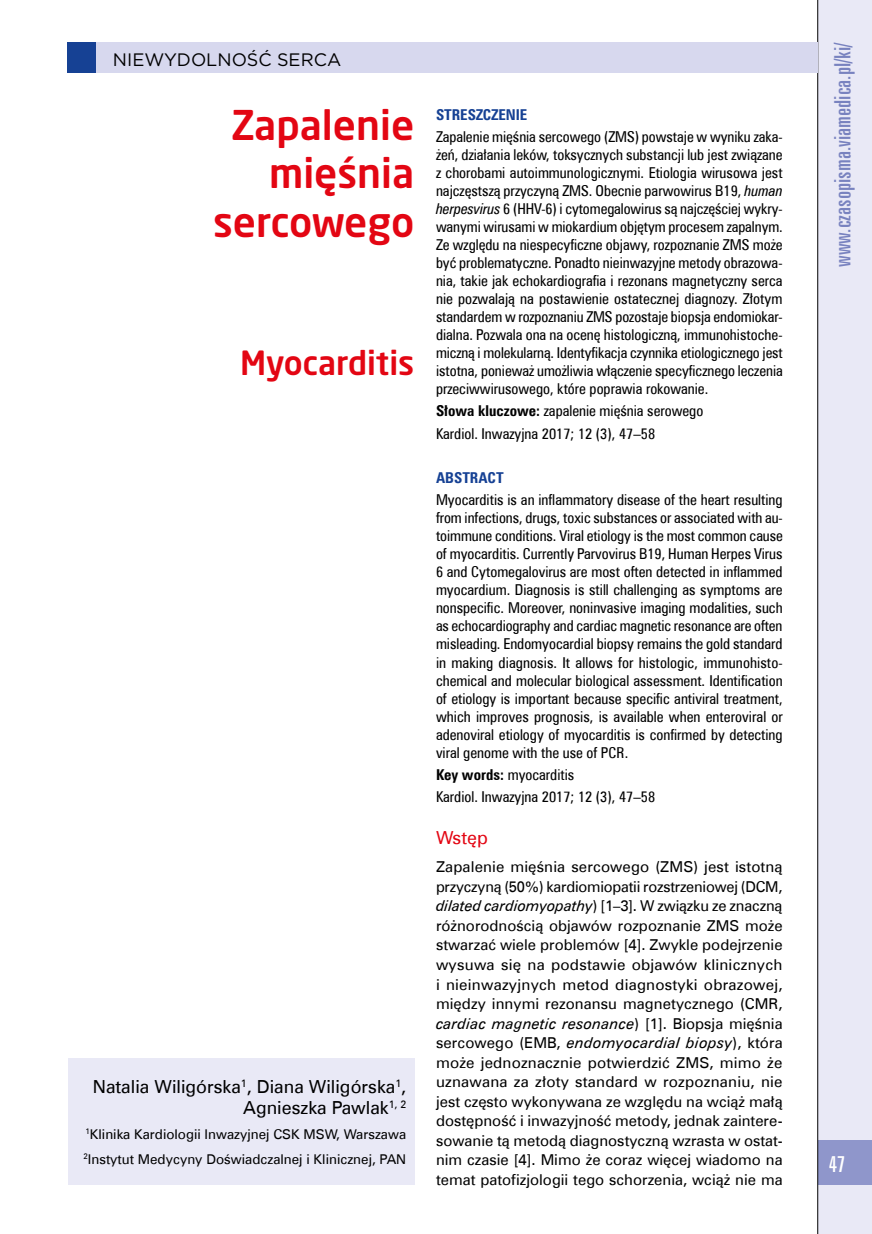
<style>
.page{position:relative;width:872px;height:1234px;background:#fff}
.page>*{position:absolute;margin:0;border:0;box-sizing:border-box;transform-origin:0 0}
.t1{font:500 40.5px/48.6px "Neo Sans Pro";color:#e30613;text-align:right}
.t2{font:500 33px "Neo Sans Pro";color:#e30613}
.t3{font:22.5px "Zurich X Cn EU";color:#7882bf;scale:1.07 1}
.t4{font:22.5px "Zurich X Cn EU";color:#fff;scale:1.07 1}
.t5{font:18px/21px "Zurich EU";color:#000;text-align:right}
.t6{font:18px "Gotham";color:#000}
.t7{font:18px "Zurich EU";color:#e30613}
.t8{font:15px/18px "Zurich Cn EU";color:#000;text-align:justify}
.t9{font:15px/19.5px "Zurich EU";color:#000;text-align:justify}
.t10{font:700 15px "Zurich Cn EU";color:#164194}
.t11{font:13.5px/25px "Zurich EU";color:#000}
.s1{font-style:italic}
.s2{font-weight:700}
</style>
<div class="page">
<div style="left:817px;top:0;width:55px;height:1233px;background:#e9e9f6"></div>
<div style="left:817px;top:1140px;width:55px;height:44px;background:#8f96cb"></div>
<hr style="left:817px;top:0;width:1px;height:1233px;background:#000">
<div style="left:68px;top:43px;width:749px;height:30px;background:#d7d8ee"></div>
<div style="left:68px;top:1058px;width:347px;height:126px;background:#e9e9f6"></div>
<div style="left:68px;top:43px;width:28px;height:30px;background:#164194"></div>
<p class="t6" style="left:113px;top:48px;width:230px">NIEWYDOLNOŚĆ SERCA</p>
<h1 class="t1" style="left:213px;top:99px;width:203px">Zapalenie mięśnia sercowego</h1>
<h2 class="t2" style="left:240px;top:341px;width:176px">Myocarditis</h2>
<p class="t5" style="left:93px;top:1075px;width:315px">Natalia Wiligórska<sup>1</sup>, Diana Wiligórska<sup>1</sup>,<br>Agnieszka Pawlak<sup>1,</sup> <sup>2</sup></p>
<p class="t11" style="left:84px;top:1120px;width:324px"><sup>1</sup>Klinika Kardiologii Inwazyjnej CSK MSW, Warszawa<br><sup>2</sup>Instytut Medycyny Doświadczalnej i Klinicznej, PAN</p>
<p class="t10" style="left:436px;top:105px;width:93px">STRESZCZENIE</p>
<p class="t8" style="left:436px;top:127px;width:348px">Zapalenie mięśnia sercowego (ZMS) powstaje w wyniku zaka&shy;żeń, działania leków, toksycznych substancji lub jest związane z chorobami autoimmunologicznymi. Etiologia wirusowa jest najczęstszą przyczyną ZMS. Obecnie parwowirus B19, <span class="s1">human herpesvirus</span> 6 (HHV-6) i cytomegalowirus są najczęściej wykry&shy;wanymi wirusami w miokardium objętym procesem zapalnym.<br>Ze względu na niespecyficzne objawy, rozpoznanie ZMS może być problematyczne. Ponadto nieinwazyjne metody obrazowa&shy;nia, takie jak echokardiografia i rezonans magnetyczny serca nie pozwalają na postawienie ostatecznej diagnozy. Złotym standardem w rozpoznaniu ZMS pozostaje biopsja endomiokar&shy;dialna. Pozwala ona na ocenę histologiczną, immunohistoche&shy;miczną i molekularną. Identyfikacja czynnika etiologicznego jest istotna, ponieważ umożliwia włączenie specyficznego leczenia przeciwwirusowego, które poprawia rokowanie.</p>
<p class="t8" style="left:436px;top:399px;width:269px;line-height:22.2px"><span class="s2">Słowa kluczowe:</span> zapalenie mięśnia serowego<br>Kardiol. Inwazyjna 2017; 12 (3), 47–58</p>
<p class="t10" style="left:436px;top:468px;width:69px">ABSTRACT</p>
<p class="t8" style="left:436px;top:491px;width:348px">Myocarditis is an inflammatory disease of the heart resulting from infections, drugs, toxic substances or associated with au&shy;toimmune conditions. Viral etiology is the most common cause of myocarditis. Currently Parvovirus B19, Human Herpes Virus 6 and Cytomegalovirus are most often detected in inflammed myocardium. Diagnosis is still challenging as symptoms are nonspecific. Moreover, noninvasive imaging modalities, such as echocardiography and cardiac magnetic resonance are often misleading. Endomyocardial biopsy remains the gold standard in making diagnosis. It allows for histologic, immunohisto&shy;chemical and molecular biological assessment. Identification of etiology is important because specific antiviral treatment, which improves prognosis, is available when enteroviral or adenoviral etiology of myocarditis is confirmed by detecting viral genome with the use of PCR.</p>
<p class="t8" style="left:436px;top:763px;width:221px;line-height:22.2px"><span class="s2">Key words:</span> myocarditis<br>Kardiol. Inwazyjna 2017; 12 (3), 47–58</p>
<p class="t7" style="left:436px;top:826px;width:53px">Wstęp</p>
<p class="t9" style="left:436px;top:857px;width:348px">Zapalenie mięśnia sercowego (ZMS) jest istotną przyczyną (50%) kardiomiopatii rozstrzeniowej (DCM, <span class="s1">dilated cardiomyopathy</span>) [1–3]. W związku ze znaczną różnorodnością objawów rozpoznanie ZMS może stwarzać wiele problemów [4]. Zwykle podejrzenie wysuwa się na podstawie objawów klinicznych i nieinwazyjnych metod diagnostyki obrazowej, między innymi rezonansu magnetycznego (CMR, <span class="s1">cardiac magnetic resonance</span>) [1]. Biopsja mięśnia sercowego (EMB, <span class="s1">endomyocardial biopsy</span>), która może jednoznacznie potwierdzić ZMS, mimo że uznawana za złoty standard w rozpoznaniu, nie jest często wykonywana ze względu na wciąż małą dostępność i inwazyjność metody, jednak zaintere&shy;sowanie tą metodą diagnostyczną wzrasta w ostat&shy;nim czasie [4]. Mimo że coraz więcej wiadomo na temat patofizjologii tego schorzenia, wciąż nie ma</p>
<h3 class="t3" style="left:829px;top:267px;width:212px;rotate:-90deg">www.czasopisma.viamedica.pl/ki/</h3>
<h3 class="t4" style="left:828px;top:1150px;width:17px">47</h3>
</div>
